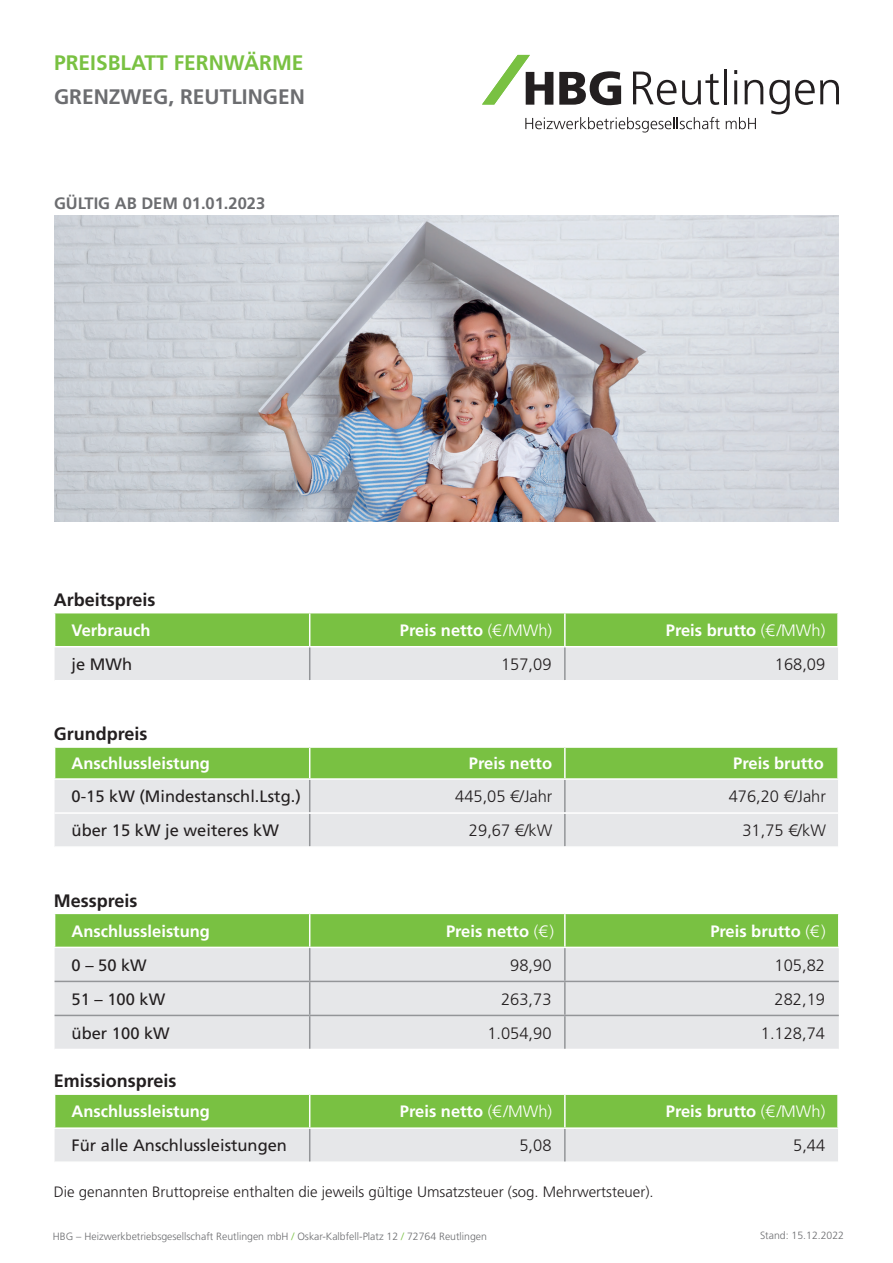
<style>
.page{position:relative;width:893px;height:1263px;background:#fff}
.page>*{position:absolute;margin:0;border:0;box-sizing:border-box;transform-origin:0 0}
.t1{font:700 21px "Frutiger LT Std";color:#79c142}
.t2{font:700 21px "Frutiger LT Std";color:#6c6d70}
.t3{font:700 18px "Frutiger LT Std";color:#231f20}
.t4{font:700 16.5px "Frutiger LT Std";color:#fff}
.t5{font:16.5px "Frutiger LT Std";color:#231f20}
.t6{font:300 16.5px "Frutiger LT Std";color:#231f20}
.t7{font:700 16.5px "Frutiger LT Std";color:#6c6d70}
.t8{font:300 15px "Frutiger LT Std";color:#231f20}
.t9{font:300 10.5px "Frutiger LT Std";color:#6c6d70}
.s1{font-weight:300}
.s2{color:#79c142}
</style>
<div class="page">
<svg style="left:633px;top:72px;width:43px;height:33px"></svg>
<svg style="left:682px;top:74px;width:37px;height:31px"></svg>
<hr style="left:724px;top:69px;width:3px;height:35px;background:#231f20">
<hr style="left:734px;top:80px;width:3px;height:24px;background:#231f20">
<svg style="left:734px;top:70px;width:3px;height:4px"></svg>
<svg style="left:744px;top:80px;width:19px;height:24px"></svg>
<svg style="left:769px;top:80px;width:70px;height:34px"></svg>
<svg style="left:482px;top:55px;width:71px;height:50px"></svg>
<svg style="left:559px;top:71px;width:62px;height:34px"></svg>
<svg style="left:525px;top:117px;width:195px;height:16px"></svg>
<svg style="left:726px;top:117px;width:30px;height:12px"></svg>
<svg style="left:55px;top:613px;width:783px;height:67px;background:#b0d497"></svg>
<hr style="left:837px;top:613px;width:2px;height:33px;background:#fff">
<hr style="left:54px;top:646px;width:256px;height:1px;background:#fff">
<hr style="left:310px;top:646px;width:255px;height:1px;background:#fff">
<hr style="left:565px;top:646px;width:274px;height:1px;background:#fff">
<hr style="left:309px;top:613px;width:1px;height:33px;background:#fff">
<hr style="left:564px;top:613px;width:2px;height:33px;background:#fff">
<hr style="left:309px;top:647px;width:1px;height:33px;background:#939598">
<hr style="left:564px;top:647px;width:2px;height:33px;background:#939598">
<div style="left:55px;top:748px;width:782px;height:30px;background:#79c142"></div>
<div style="left:55px;top:780px;width:783px;height:66px;background:#e6e7e9"></div>
<hr style="left:309px;top:780px;width:1px;height:32px;background:#939598">
<hr style="left:564px;top:780px;width:2px;height:32px;background:#939598">
<hr style="left:309px;top:814px;width:1px;height:32px;background:#939598">
<hr style="left:564px;top:814px;width:2px;height:32px;background:#939598">
<hr style="left:55px;top:812px;width:255px;height:2px;background:#fff">
<hr style="left:310px;top:812px;width:255px;height:2px;background:#fff">
<hr style="left:565px;top:812px;width:273px;height:2px;background:#fff">
<hr style="left:309px;top:748px;width:1px;height:30px;background:#fff">
<hr style="left:564px;top:748px;width:2px;height:30px;background:#fff">
<div style="left:55px;top:914px;width:783px;height:33px;background:#79c142"></div>
<div style="left:55px;top:948px;width:784px;height:101px;background:#e6e7e9"></div>
<hr style="left:309px;top:914px;width:1px;height:33px;background:#fff">
<hr style="left:564px;top:914px;width:2px;height:33px;background:#fff">
<hr style="left:309px;top:948px;width:1px;height:33px;background:#939598">
<hr style="left:564px;top:948px;width:2px;height:33px;background:#939598">
<hr style="left:309px;top:982px;width:1px;height:33px;background:#939598">
<hr style="left:564px;top:982px;width:2px;height:33px;background:#939598">
<hr style="left:309px;top:1016px;width:1px;height:33px;background:#939598">
<hr style="left:564px;top:1016px;width:2px;height:33px;background:#939598">
<hr style="left:55px;top:981px;width:255px;height:1px;background:#939598">
<hr style="left:310px;top:981px;width:255px;height:1px;background:#939598">
<hr style="left:565px;top:981px;width:274px;height:1px;background:#939598">
<hr style="left:55px;top:1015px;width:255px;height:1px;background:#939598">
<hr style="left:310px;top:1015px;width:255px;height:1px;background:#939598">
<hr style="left:565px;top:1015px;width:274px;height:1px;background:#939598">
<svg style="left:55px;top:1095px;width:783px;height:66px;background:#afd495"></svg>
<hr style="left:837px;top:1095px;width:2px;height:32px;background:#fff">
<hr style="left:54px;top:1127px;width:256px;height:2px;background:#fff">
<hr style="left:310px;top:1127px;width:255px;height:2px;background:#fff">
<hr style="left:565px;top:1127px;width:274px;height:2px;background:#fff">
<hr style="left:309px;top:1095px;width:1px;height:32px;background:#fff">
<hr style="left:564px;top:1095px;width:2px;height:32px;background:#fff">
<hr style="left:309px;top:1129px;width:1px;height:32px;background:#939598">
<hr style="left:564px;top:1129px;width:2px;height:32px;background:#939598">
<img style="left:54px;top:216px;width:785px;height:306px">
<p class="t1" style="left:54px;top:50px;width:251px">PREISBLATT FERNWÄRME</p>
<p class="t2" style="left:54px;top:84px;width:252px">GRENZWEG, REUTLINGEN</p>
<p class="t7" style="left:54px;top:194px;width:213px">GÜLTIG AB DEM 01.01.2023</p>
<p class="t3" style="left:54px;top:589px;width:103px">Arbeitspreis</p>
<p class="t4" style="left:72px;top:620px;width:80px">Verbrauch</p>
<p class="t4" style="left:400px;top:620px;width:154px">Preis netto <span class="s1">(€/MWh)</span></p>
<p class="t4" style="left:666px;top:620px;width:161px">Preis brutto <span class="s1">(€/MWh)</span></p>
<p class="t5" style="left:72px;top:654px;width:62px">je MWh</p>
<p class="t6" style="left:501px;top:655px;width:52px">157,09</p>
<p class="t6" style="left:775px;top:655px;width:52px">168,09</p>
<p class="t3" style="left:54px;top:723px;width:95px">Grundpreis</p>
<p class="t4" style="left:72px;top:754px;width:140px">Anschlussleistung</p>
<p class="t4" style="left:469px;top:754px;width:85px">Preis netto</p>
<p class="t4" style="left:733px;top:754px;width:92px">Preis brutto</p>
<p class="t5" style="left:72px;top:787px;width:231px">0-15 kW (Mindestanschl.Lstg.)</p>
<p class="t6" style="left:455px;top:787px;width:99px">445,05 €/Jahr</p>
<p class="t6" style="left:729px;top:787px;width:99px">476,20 €/Jahr</p>
<p class="t5" style="left:72px;top:821px;width:209px">über 15 kW je weiteres kW</p>
<p class="t6" style="left:469px;top:821px;width:85px">29,67 €/kW</p>
<p class="t6" style="left:742px;top:821px;width:85px">31,75 €/kW</p>
<p class="t3" style="left:54px;top:890px;width:85px">Messpreis</p>
<p class="t4" style="left:72px;top:921px;width:140px">Anschlussleistung</p>
<p class="t4" style="left:446px;top:921px;width:110px">Preis netto <span class="s1">(€)</span></p>
<p class="t4" style="left:710px;top:921px;width:117px">Preis brutto <span class="s1">(€)</span></p>
<p class="t5" style="left:72px;top:955px;width:77px">0 – 50 kW</p>
<p class="t6" style="left:510px;top:955px;width:43px">98,90</p>
<p class="t6" style="left:775px;top:955px;width:52px">105,82</p>
<p class="t5" style="left:72px;top:989px;width:95px">51 – 100 kW</p>
<p class="t6" style="left:501px;top:989px;width:52px">263,73</p>
<p class="t6" style="left:775px;top:989px;width:52px">282,19</p>
<p class="t5" style="left:72px;top:1023px;width:100px">über 100 kW</p>
<p class="t6" style="left:487px;top:1023px;width:66px">1.054,90</p>
<p class="t6" style="left:761px;top:1023px;width:66px">1.128,74</p>
<p class="t3" style="left:54px;top:1070px;width:124px">Emissionspreis</p>
<p class="t4" style="left:72px;top:1102px;width:140px">Anschlussleistung</p>
<p class="t4" style="left:400px;top:1102px;width:154px">Preis netto <span class="s1">(€/MWh)</span></p>
<p class="t4" style="left:666px;top:1102px;width:161px">Preis brutto <span class="s1">(€/MWh)</span></p>
<p class="t5" style="left:72px;top:1136px;width:217px">Für alle Anschlussleistungen</p>
<p class="t6" style="left:519px;top:1136px;width:34px">5,08</p>
<p class="t6" style="left:793px;top:1136px;width:34px">5,44</p>
<p class="t8" style="left:54px;top:1183px;width:601px">Die genannten Bruttopreise enthalten die jeweils gültige Umsatzsteuer (sog. Mehrwertsteuer).</p>
<p class="t9" style="left:53px;top:1230px;width:436px">HBG – Heizwerkbetriebsgesellschaft Reutlingen mbH <span class="s2">/</span> Oskar-Kalbfell-Platz 12 <span class="s2">/</span> 72764 Reutlingen</p>
<p class="t9" style="left:760px;top:1230px;width:86px">Stand: 15.12.2022</p>
</div>
